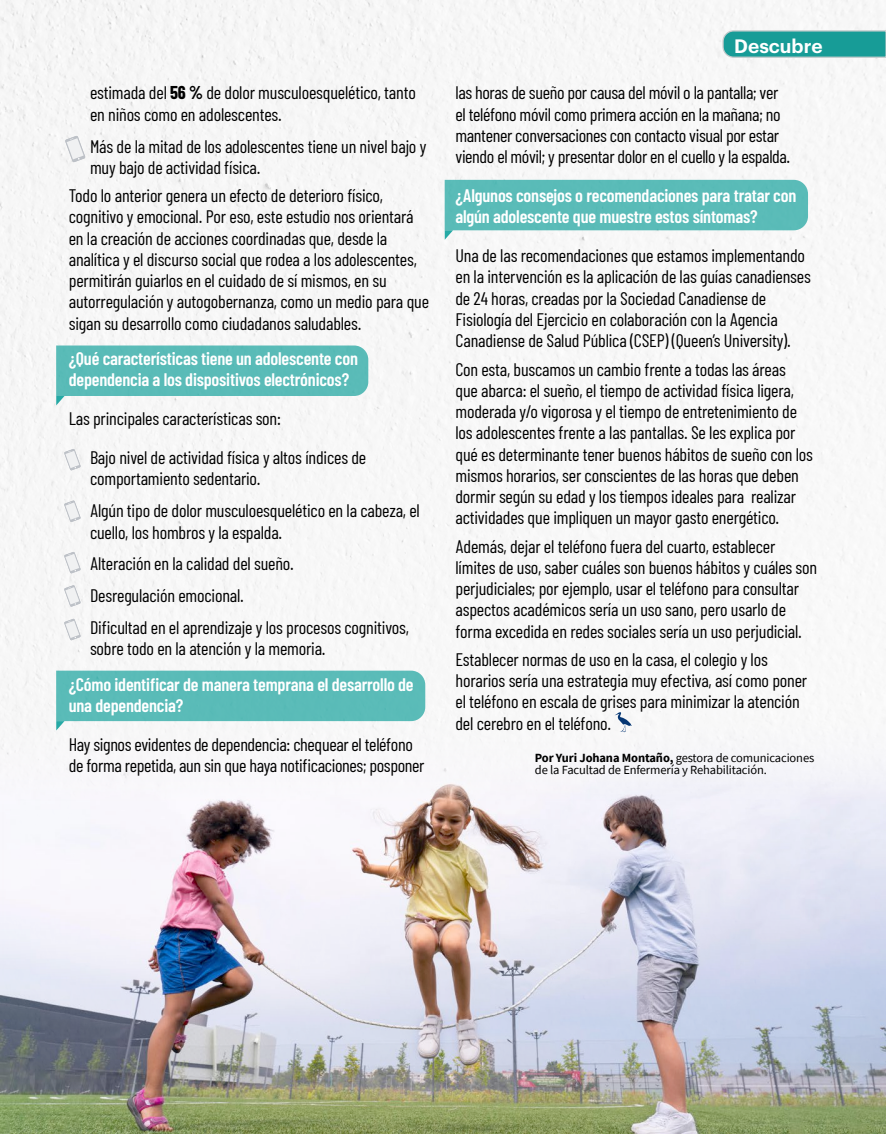
<style>
.page{position:relative;width:886px;height:1134px;background:#fff}
.page>*{position:absolute;margin:0;border:0;box-sizing:border-box;transform-origin:0 0}
.t1{font:600 19px "Graphik";color:#fff}
.t2{font:18.12px/21.2px "Barlow Condensed";letter-spacing:-.01em;color:#000}
.t3{font:600 18.12px/21.2px "Barlow Condensed";letter-spacing:-.01em;color:#fff}
.t4{font:12.5px/12.5px "Source Sans Pro";letter-spacing:-.01em;color:#000}
.s1{font-weight:700}
</style>
<div class="page">
<img style="left:0;top:0;width:886px;height:701px">
<img style="left:0;top:701px;width:886px;height:433px">
<svg style="left:56px;top:345px;width:312px;height:60px;background:#72c4c1"></svg>
<svg style="left:445px;top:180px;width:363px;height:60px"></svg>
<svg style="left:56px;top:671px;width:369px;height:59px;background:#71c4c1"></svg>
<svg style="left:722px;top:30px;width:164px;height:28px;background:#38a6a2"></svg>
<div style="left:734px;top:37px;width:88px;height:16px;background:#179c97"></div>
<svg style="left:614px;top:712px;width:18px;height:20px"></svg>
<svg style="left:65px;top:136px;width:20px;height:26px"></svg>
<svg style="left:64px;top:449px;width:17px;height:22px"></svg>
<svg style="left:64px;top:500px;width:17px;height:22px"></svg>
<svg style="left:64px;top:552px;width:17px;height:21px"></svg>
<svg style="left:64px;top:585px;width:17px;height:22px"></svg>
<svg style="left:64px;top:619px;width:17px;height:21px"></svg>
<p class="t2" style="left:90px;top:82px;width:327px">estimada del <span class="s1">56 %</span> de dolor musculoesquelético, tanto en niños como en adolescentes.</p>
<p class="t2" style="left:90px;top:135px;width:338px">Más de la mitad de los adolescentes tiene un nivel bajo y muy bajo de actividad física.</p>
<p class="t2" style="left:69px;top:184px;width:362px">Todo lo anterior genera un efecto de deterioro físico, cognitivo y emocional. Por eso, este estudio nos orientará en la creación de acciones coordinadas que, desde la analítica y el discurso social que rodea a los adolescentes, permitirán guiarlos en el cuidado de sí mismos, en su autorregulación y autogobernanza, como un medio para que sigan su desarrollo como ciudadanos saludables.</p>
<p class="t3" style="left:69px;top:347px;width:291px">¿Qué características tiene un adolescente con dependencia a los dispositivos electrónicos?</p>
<p class="t2" style="left:90px;top:399px;width:278px;line-height:39px;text-indent:-21px">Las principales características son:<br>Bajo nivel de actividad física y altos índices de</p>
<p class="t2" style="left:90px;top:462px;width:331px;line-height:31.9px">comportamiento sedentario.<br>Algún tipo de dolor musculoesquelético en la cabeza, el</p>
<p class="t2" style="left:90px;top:516px;width:320px;line-height:31.9px">cuello, los hombros y la espalda.<br>Alteración en la calidad del sueño.<br>Desregulación emocional.<br>Dificultad en el aprendizaje y los procesos cognitivos,</p>
<p class="t2" style="left:90px;top:638px;width:237px">sobre todo en la atención y la memoria.</p>
<p class="t3" style="left:69px;top:673px;width:346px">¿Cómo identificar de manera temprana el desarrollo de una dependencia?</p>
<p class="t2" style="left:69px;top:733px;width:357px">Hay signos evidentes de dependencia: chequear el teléfono de forma repetida, aun sin que haya notificaciones; posponer</p>
<p class="t1" style="left:734px;top:31px;width:90px">Descubre</p>
<p class="t2" style="left:455px;top:82px;width:336px">las horas de sueño por causa del móvil o la pantalla; ver el teléfono móvil como primera acción en la mañana; no mantener conversaciones con contacto visual por estar viendo el móvil; y presentar dolor en el cuello y la espalda.</p>
<p class="t3" style="left:455px;top:184px;width:342px">¿Algunos consejos o recomendaciones para tratar con algún adolescente que muestre estos síntomas?</p>
<p class="t2" style="left:455px;top:245px;width:357px">Una de las recomendaciones que estamos implementando en la intervención es la aplicación de las guías canadienses de 24 horas, creadas por la Sociedad Canadiense de Fisiología del Ejercicio en colaboración con la Agencia Canadiense de Salud Pública (CSEP) (Queen’s University).</p>
<p class="t2" style="left:455px;top:358px;width:359px">Con esta, buscamos un cambio frente a todas las áreas<br>que abarca: el sueño, el tiempo de actividad física ligera, moderada y/o vigorosa y el tiempo de entretenimiento de los adolescentes frente a las pantallas. Se les explica por qué es determinante tener buenos hábitos de sueño con los mismos horarios, ser conscientes de las horas que deben dormir según su edad y los tiempos ideales para realizar actividades que impliquen un mayor gasto energético.</p>
<p class="t2" style="left:455px;top:535px;width:363px">Además, dejar el teléfono fuera del cuarto, establecer límites de uso, saber cuáles son buenos hábitos y cuáles son perjudiciales; por ejemplo, usar el teléfono para consultar aspectos académicos sería un uso sano, pero usarlo de forma excedida en redes sociales sería un uso perjudicial.</p>
<p class="t2" style="left:455px;top:648px;width:353px">Establecer normas de uso en la casa, el colegio y los horarios sería una estrategia muy efectiva, así como poner el teléfono en escala de grises para minimizar la atención del cerebro en el teléfono.</p>
<p class="t4" style="left:535px;top:751px;width:281px"><span class="s1">Por Yuri Johana Montaño,</span> gestora de comunicaciones de la Facultad de Enfermería y Rehabilitación.</p>
</div>
